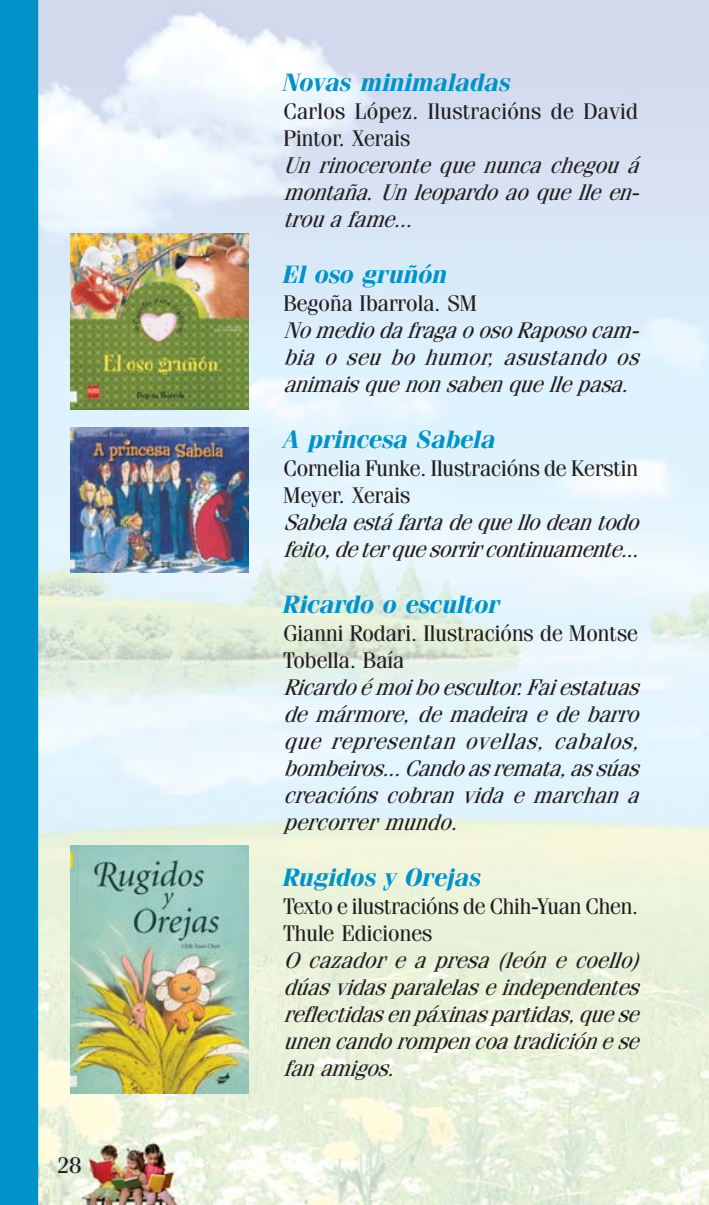
<style>
.page{position:relative;width:709px;height:1205px;background:#fff}
.page>*{position:absolute;margin:0;border:0;box-sizing:border-box;transform-origin:0 0}
.t1{font:25px "TTDD0 O00";color:#0092c8}
.t2{font:22.5px/27px "TTDD6 OI00";letter-spacing:.005em;color:#231f20;text-align:justify}
.t3{font:22.5px/27px "TTDC1 O00";letter-spacing:.005em;color:#231f20}
</style>
<div class="page">
<img style="left:38px;top:0;width:671px;height:1205px">
<div style="left:0;top:0;width:38px;height:1205px;background:#0092c8"></div>
<img style="left:71px;top:233px;width:177px;height:177px">
<img style="left:71px;top:427px;width:177px;height:145px">
<img style="left:71px;top:845px;width:178px;height:248px">
<p class="t3" style="left:57px;top:1154px;width:25px">28</p>
<p class="t1" style="left:283px;top:74px;width:229px">Novas minimaladas</p>
<p class="t3" style="left:283px;top:100px;width:356px">Carlos López. Ilustracións de David<br>Pintor. Xerais</p>
<p class="t2" style="left:283px;top:154px;width:357px">Un rinoceronte que nunca chegou á montaña. Un leopardo ao que lle en&shy;trou a fame...</p>
<p class="t1" style="left:283px;top:266px;width:166px">El oso gruñón</p>
<p class="t3" style="left:283px;top:292px;width:195px">Begoña Ibarrola. SM</p>
<p class="t2" style="left:283px;top:319px;width:357px">No medio da fraga o oso Raposo cam&shy;bia o seu bo humor, asustando os animais que non saben que lle pasa.</p>
<p class="t1" style="left:283px;top:431px;width:214px">A princesa Sabela</p>
<p class="t3" style="left:283px;top:457px;width:356px">Cornelia Funke. Ilustracións de Kerstin<br>Meyer. Xerais</p>
<p class="t2" style="left:283px;top:511px;width:356px">Sabela está farta de que llo dean todo feito, de ter que sorrir continuamente...</p>
<p class="t1" style="left:283px;top:596px;width:218px">Ricardo o escultor</p>
<p class="t3" style="left:283px;top:622px;width:356px">Gianni Rodari. Ilustracións de Montse<br>Tobella. Baía</p>
<p class="t2" style="left:283px;top:676px;width:356px">Ricardo é moi bo escultor. Fai estatuas de mármore, de madeira e de barro que representan ovellas, cabalos, bombeiros... Cando as remata, as súas creacións cobran vida e marchan a percorrer mundo.</p>
<p class="t1" style="left:283px;top:869px;width:199px">Rugidos y Orejas</p>
<p class="t3" style="left:283px;top:895px;width:356px">Texto e ilustracións de Chih-Yuan Chen.<br>Thule Ediciones</p>
<p class="t2" style="left:283px;top:949px;width:356px">O cazador e a presa (león e coello) dúas vidas paralelas e independentes reflectidas en páxinas partidas, que se unen cando rompen coa tradición e se fan amigos.</p>
</div>
